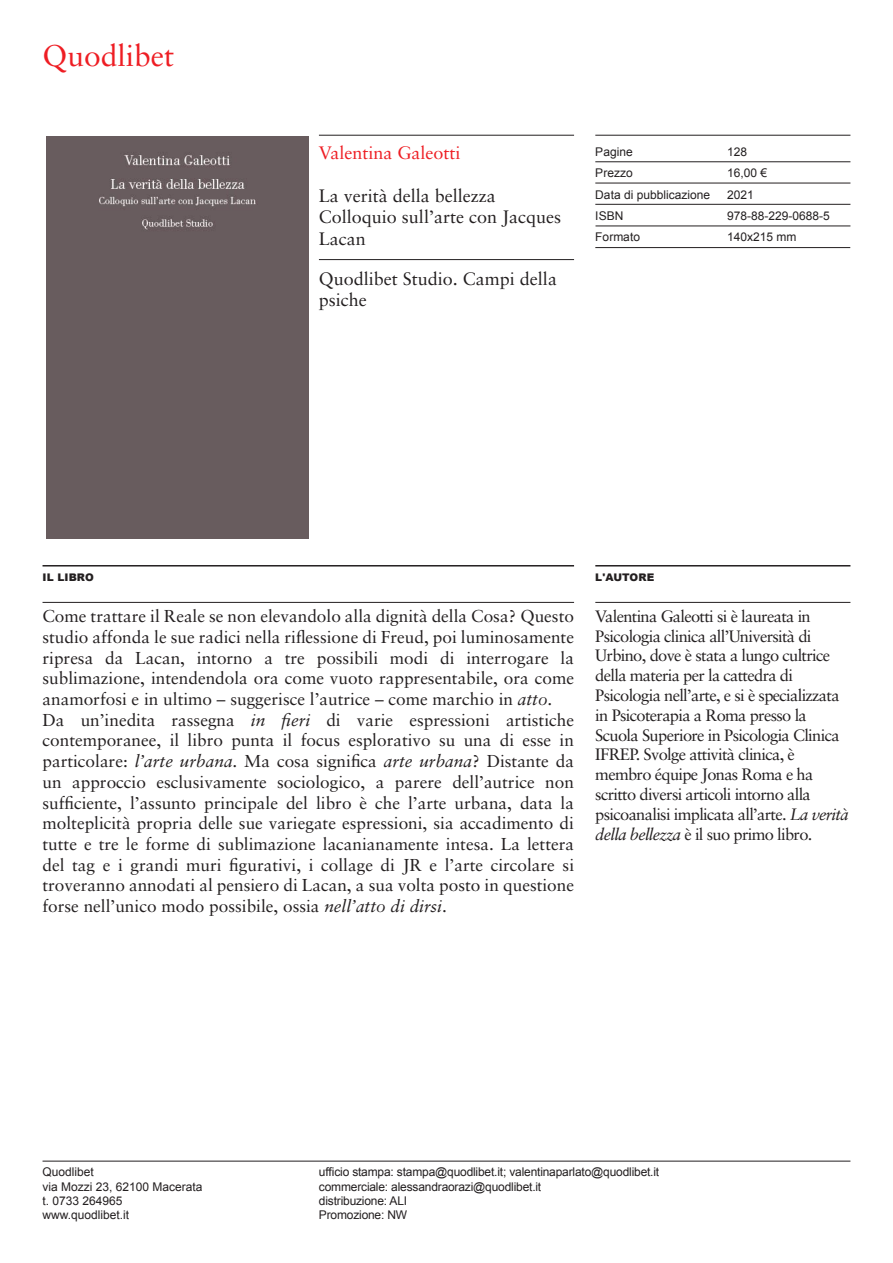
<style>
.page{position:relative;width:893px;height:1263px;background:#fff}
.page>*{position:absolute;margin:0;border:0;box-sizing:border-box;transform-origin:0 0}
.t1{font:30px "Sabon Roman Os F";color:#ee1d23}
.t2{font:18px/21.6px "Sabon Roman Os F";color:#231f20}
.t3{font:18px "Sabon Roman Os F";color:#ee1d23}
.t4{font:17.25px/20.7px "Sabon Roman Os F";color:#231f20;text-align:justify}
.t5{font:16.5px/19.8px "Sabon Roman Os F";letter-spacing:-.04em;color:#231f20}
.t6{font:12px "Arial";letter-spacing:-.015em;color:#231f20}
.t7{font:900 10.5px "Arial";letter-spacing:.01em;color:#231f20}
.s1{font-family:"Sabon Italic Os F"}
</style>
<div class="page">
<hr style="left:43px;top:1161px;width:807px;height:1px;background:#231f20">
<hr style="left:319px;top:135px;width:255px;height:1px;background:#231f20">
<hr style="left:43px;top:565px;width:531px;height:1px;background:#231f20">
<hr style="left:595px;top:565px;width:255px;height:1px;background:#231f20">
<hr style="left:43px;top:602px;width:531px;height:1px;background:#231f20">
<hr style="left:595px;top:602px;width:255px;height:1px;background:#231f20">
<hr style="left:595px;top:135px;width:255px;height:1px;background:#231f20">
<hr style="left:595px;top:162px;width:255px;height:1px;background:#231f20">
<hr style="left:595px;top:183px;width:255px;height:1px;background:#231f20">
<hr style="left:595px;top:204px;width:255px;height:1px;background:#231f20">
<hr style="left:595px;top:226px;width:255px;height:1px;background:#231f20">
<hr style="left:595px;top:247px;width:255px;height:1px;background:#231f20">
<div style="left:46px;top:136px;width:263px;height:403px;background:#685c5e"></div>
<hr style="left:319px;top:259px;width:255px;height:1px;background:#231f20">
<p class="t1" style="left:43px;top:38px;width:133px">Quodlibet</p>
<p class="t3" style="left:319px;top:142px;width:143px">Valentina Galeotti</p>
<p class="t2" style="left:319px;top:184px;width:178px">La verità della bellezza</p>
<p class="t2" style="left:319px;top:206px;width:244px">Colloquio sull’arte con Jacques<br>Lacan</p>
<p class="t2" style="left:319px;top:267px;width:240px">Quodlibet Studio. Campi della psiche</p>
<p class="t6" style="left:595px;top:144px;width:39px">Pagine</p>
<p class="t6" style="left:595px;top:165px;width:39px">Prezzo</p>
<p class="t6" style="left:595px;top:186px;width:116px">Data di pubblicazione</p>
<p class="t6" style="left:595px;top:208px;width:30px">ISBN</p>
<p class="t6" style="left:595px;top:229px;width:46px">Formato</p>
<p class="t6" style="left:727px;top:144px;width:22px">128</p>
<p class="t6" style="left:727px;top:165px;width:42px">16,00 €</p>
<p class="t6" style="left:727px;top:186px;width:28px">2021</p>
<p class="t6" style="left:727px;top:208px;width:104px">978-88-229-0688-5</p>
<p class="t6" style="left:727px;top:229px;width:71px">140x215 mm</p>
<p class="t7" style="left:43px;top:570px;width:53px">IL LIBRO</p>
<p class="t7" style="left:595px;top:570px;width:60px">L'AUTORE</p>
<p class="t4" style="left:43px;top:606px;width:533px">Come trattare il Reale se non elevandolo alla dignità della Cosa? Questo studio affonda le sue radici nella riflessione di Freud, poi luminosamente ripresa da Lacan, intorno a tre possibili modi di interrogare la sublimazione, intendendola ora come vuoto rappresentabile, ora come anamorfosi e in ultimo – suggerisce l’autrice – come marchio in <span class="s1">atto</span>.</p>
<p class="t4" style="left:43px;top:709px;width:533px">Da un’inedita rassegna <span class="s1">in fieri</span> di varie espressioni artistiche contemporanee, il libro punta il focus esplorativo su una di esse in particolare: <span class="s1">l’arte urbana</span>. Ma cosa significa <span class="s1">arte urbana</span>? Distante da un approccio esclusivamente sociologico, a parere dell’autrice non sufficiente, l’assunto principale del libro è che l’arte urbana, data la molteplicità propria delle sue variegate espressioni, sia accadimento di tutte e tre le forme di sublimazione lacanianamente intesa. La lettera del tag e i grandi muri figurativi, i collage di JR e l’arte circolare si troveranno annodati al pensiero di Lacan, a sua volta posto in questione forse nell’unico modo possibile, ossia <span class="s1">nell’atto di dirsi</span>.</p>
<p class="t5" style="left:595px;top:606px;width:255px">Valentina Galeotti si è laureata in Psicologia clinica all’Università di Urbino, dove è stata a lungo cultrice della materia per la cattedra di Psicologia nell’arte, e si è specializzata in Psicoterapia a Roma presso la Scuola Superiore in Psicologia Clinica IFREP. Svolge attività clinica, è membro équipe Jonas Roma e ha scritto diversi articoli intorno alla psicoanalisi implicata all’arte. <span class="s1">La verità della bellezza</span> è il suo primo libro.</p>
<p class="t6" style="left:43px;top:1164px;width:53px">Quodlibet</p>
<p class="t6" style="left:43px;top:1178px;width:162px">via Mozzi 23, 62100 Macerata</p>
<p class="t6" style="left:43px;top:1193px;width:82px">t. 0733 264965</p>
<p class="t6" style="left:43px;top:1207px;width:88px">www.quodlibet.it</p>
<p class="t6" style="left:319px;top:1164px;width:342px">ufficio stampa: stampa@quodlibet.it; valentinaparlato@quodlibet.it</p>
<p class="t6" style="left:319px;top:1178px;width:224px">commerciale: alessandraorazi@quodlibet.it</p>
<p class="t6" style="left:319px;top:1193px;width:90px">distribuzione: ALI</p>
<p class="t6" style="left:319px;top:1207px;width:90px">Promozione: NW</p>
</div>
